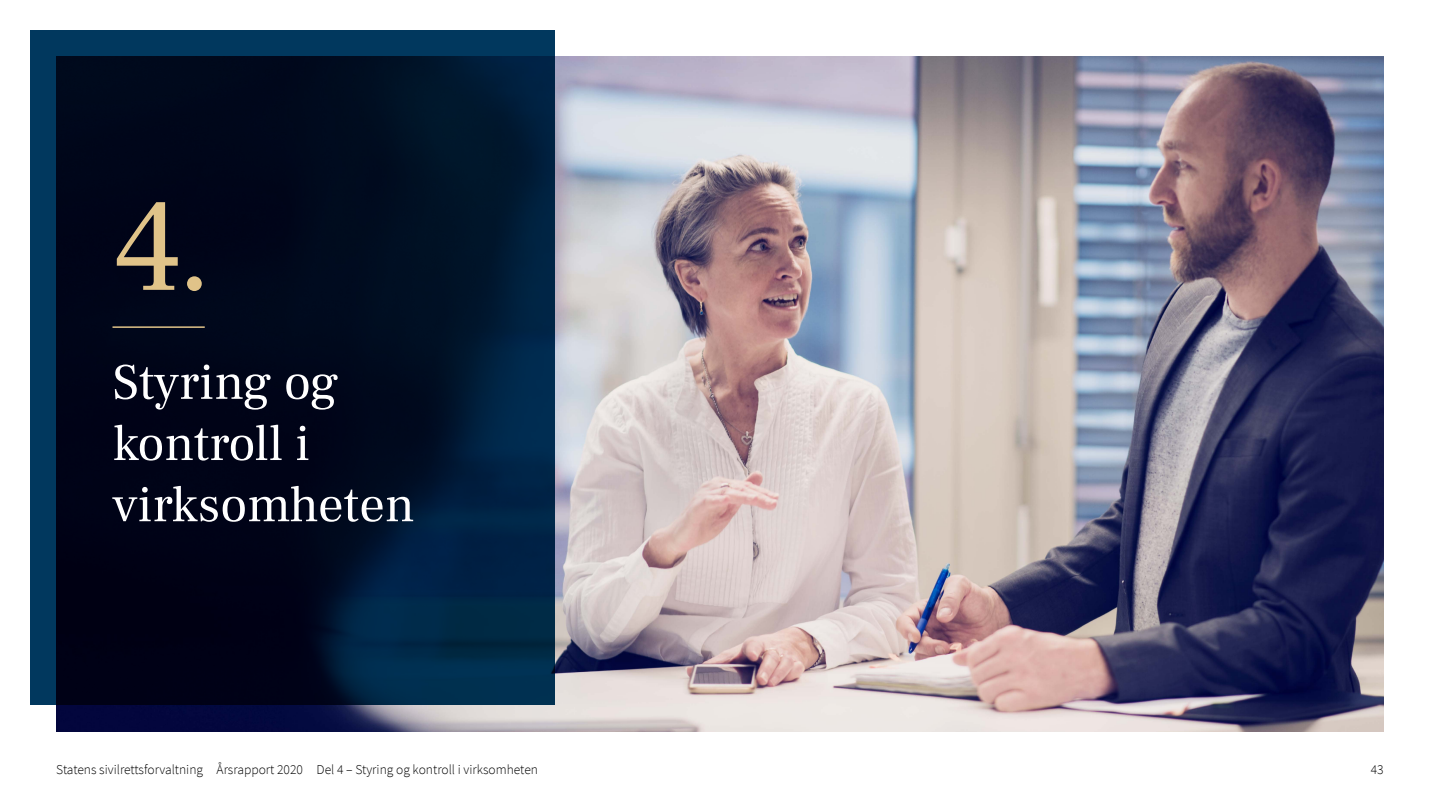
<style>
.page{position:relative;width:1440px;height:810px;background:#fff}
.page>*{position:absolute;margin:0;border:0;box-sizing:border-box;transform-origin:0 0}
.t1{font:131.25px "Frank Ruhl Libre";color:#e0c389}
.t2{font:51px/61.2px "Frank Ruhl Libre";color:#fff}
.t3{font:300 13.5px "Source Sans Pro";color:#000}
</style>
<div class="page">
<img style="left:56px;top:56px;width:1328px;height:675px">
<svg style="left:30px;top:30px;width:525px;height:675px;fill:#00091d"></svg>
<hr style="left:112px;top:326px;width:93px;height:2px;background:#e0c389">
<h1 class="t1" style="left:112px;top:166px;width:102px">4.</h1>
<h2 class="t2" style="left:112px;top:351px;width:304px">Styring og kontroll i virksomheten</h2>
<p class="t3" style="left:56px;top:762px;width:483px">Statens sivilrettsforvaltning Årsrapport 2020 Del 4 – Styring og kontroll i virksomheten</p>
<p class="t3" style="left:1371px;top:762px;width:14px">43</p>
</div>
